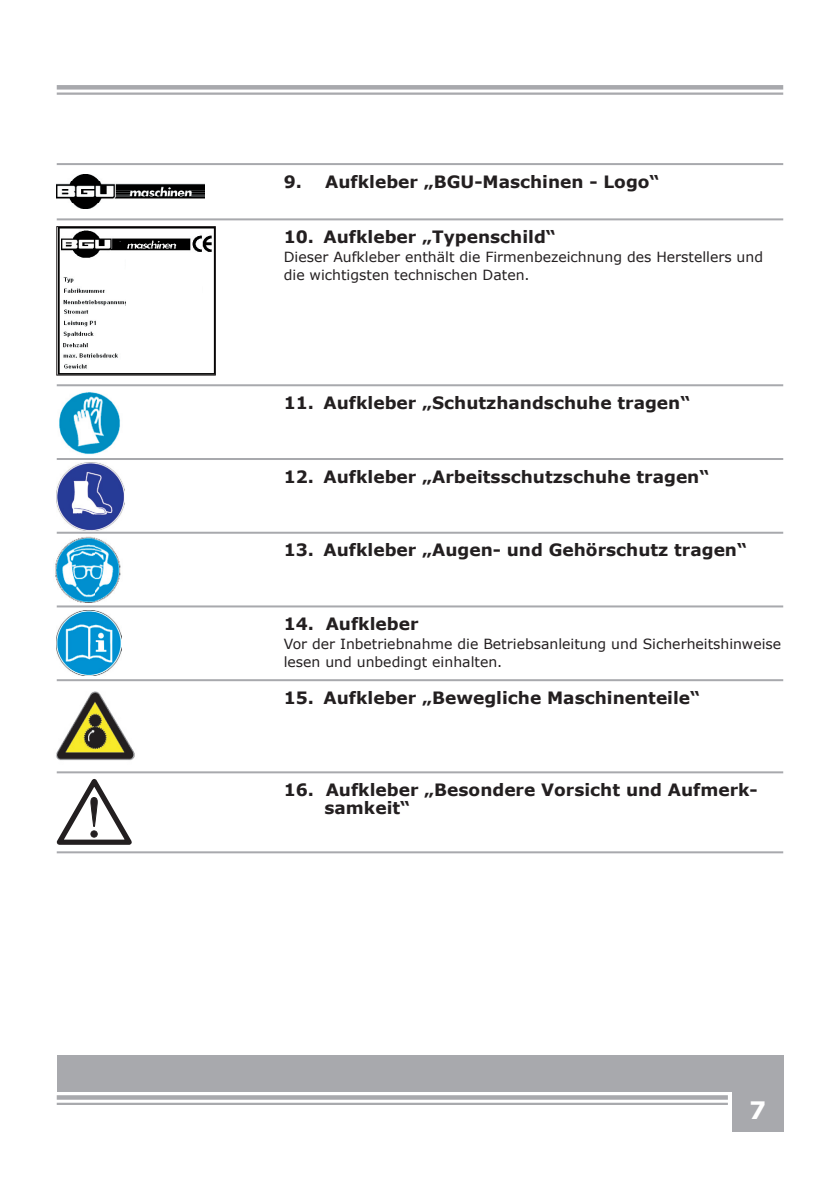
<style>
.page{position:relative;width:840px;height:1191px;background:#fff}
.page>*{position:absolute;margin:0;border:0;box-sizing:border-box;transform-origin:0 0}
.t1{font:700 24px "Verdana";color:#fff}
.t2{font:700 17px/18.4px "Verdana";color:#231f20}
.t3{font:14px/18.4px "Verdana";color:#231f20}
</style>
<div class="page">
<div style="left:57px;top:1054px;width:725px;height:37px;background:#a8a9ad"></div>
<svg style="left:57px;top:1095px;width:670px;height:4px;background:#acadb1"></svg>
<hr style="left:57px;top:1102px;width:670px;height:3px;background:#a8a9ad">
<div style="left:57px;top:85px;width:725px;height:5px;background:#a8a9ad"></div>
<hr style="left:57px;top:92px;width:725px;height:3px;background:#a8a9ad">
<div style="left:731px;top:1090px;width:51px;height:41px;background:#a8a9ad"></div>
<hr style="left:57px;top:163px;width:725px;height:2px;background:#a8a9ad">
<hr style="left:57px;top:218px;width:725px;height:2px;background:#a8a9ad">
<hr style="left:57px;top:384px;width:725px;height:2px;background:#a8a9ad">
<hr style="left:57px;top:458px;width:725px;height:2px;background:#a8a9ad">
<hr style="left:57px;top:532px;width:725px;height:2px;background:#a8a9ad">
<hr style="left:57px;top:605px;width:725px;height:2px;background:#a8a9ad">
<hr style="left:57px;top:679px;width:725px;height:2px;background:#a8a9ad">
<hr style="left:57px;top:771px;width:725px;height:2px;background:#a8a9ad">
<hr style="left:57px;top:851px;width:725px;height:2px;background:#a8a9ad">
<img style="left:57px;top:174px;width:148px;height:35px">
<img style="left:59px;top:229px;width:153px;height:144px">
<div style="left:57px;top:227px;width:158px;height:148px;border:1px solid #231f20"></div>
<div style="left:126px;top:258px;width:75px;height:111px;background:#fff"></div>
<img style="left:59px;top:392px;width:61px;height:62px">
<svg style="left:56px;top:771px;width:82px;height:74px"></svg>
<img style="left:56px;top:691px;width:79px;height:70px">
<img style="left:55px;top:536px;width:66px;height:67px">
<img style="left:57px;top:611px;width:65px;height:65px">
<img style="left:57px;top:462px;width:67px;height:68px">
<p class="t2" style="left:283px;top:172px;width:377px">9. Aufkleber „BGU-Maschinen - Logo“</p>
<p class="t2" style="left:283px;top:227px;width:273px">10. Aufkleber „Typenschild“</p>
<p class="t3" style="left:283px;top:247px;width:480px">Dieser Aufkleber enthält die Firmenbezeichnung des Herstellers und die wichtigsten technischen Daten.</p>
<p class="t2" style="left:283px;top:393px;width:408px">11. Aufkleber „Schutzhandschuhe tragen“</p>
<p class="t2" style="left:283px;top:467px;width:427px">12. Aufkleber „Arbeitsschutzschuhe tragen“</p>
<p class="t2" style="left:283px;top:540px;width:464px">13. Aufkleber „Augen- und Gehörschutz tragen“</p>
<p class="t2" style="left:283px;top:614px;width:136px">14. Aufkleber</p>
<p class="t3" style="left:283px;top:634px;width:498px">Vor der Inbetriebnahme die Betriebsanleitung und Sicherheitshinweise lesen und unbedingt einhalten.</p>
<p class="t2" style="left:283px;top:688px;width:418px">15. Aufkleber „Bewegliche Maschinenteile“</p>
<p class="t2" style="left:324px;top:780px;width:434px;text-indent:-41px">16. Aufkleber „Besondere Vorsicht und Aufmerk&shy;samkeit“</p>
<h1 class="t1" style="left:748px;top:1092px;width:19px">7</h1>
</div>
